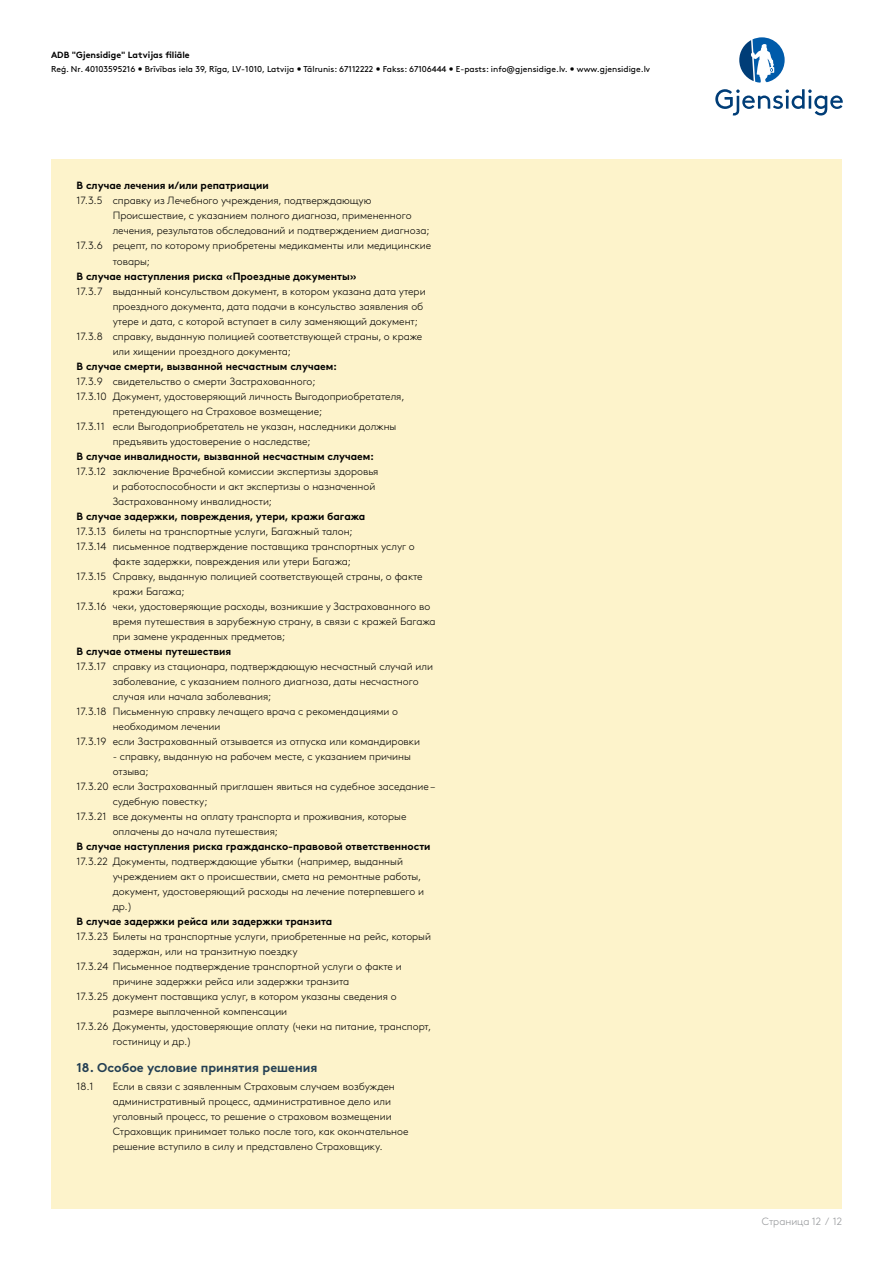
<style>
.page{position:relative;width:893px;height:1263px;background:#fff}
.page>*{position:absolute;margin:0;border:0;box-sizing:border-box;transform-origin:0 0}
.t1{font:700 12.75px "Gjen Brown OT";color:#243f53}
.t2{font:300 10.5px/15px "Gjen Brown OT";color:#000}
.t3{font:700 10.5px "Gjen Brown OT";color:#000}
.t4{font:300 10.5px "Gjen Brown OT";color:#939598}
.t5{font:700 9px "Gjen Brown OT";color:#000}
.t6{font:8.55px "Gjen Brown OT";color:#000}
</style>
<div class="page">
<svg style="left:715px;top:89px;width:128px;height:27px"></svg>
<svg style="left:739px;top:37px;width:46px;height:46px"></svg>
<div style="left:51px;top:159px;width:791px;height:1050px;background:#fdf3cb"></div>
<p class="t5" style="left:51px;top:47px;width:140px">ADB "Gjensidige" Latvijas liāle</p>
<p class="t6" style="left:51px;top:63px;width:601px">Reģ. Nr. 40103595216 • Brīvības iela 39, Rīga, LV-1010, Latvija • Tālrunis: 67112222 • Fakss: 67106444 • E-pasts: info@gjensidige.lv. • www.gjensidige.lv</p>
<p class="t3" style="left:77px;top:177px;width:194px">В случае лечения и/или репатриации</p>
<p class="t2" style="left:77px;top:193px;width:296px">17.3.5 справку из Лечебного учреждения, подтверждающую</p>
<p class="t2" style="left:113px;top:208px;width:300px">Происшествие, с указанием полного диагноза, примененного</p>
<p class="t2" style="left:113px;top:223px;width:318px">лечения, результатов обследований и подтверждением диагноза;</p>
<p class="t2" style="left:77px;top:238px;width:356px">17.3.6 рецепт, по которому приобретены медикаменты или медицинские</p>
<p class="t2" style="left:113px;top:253px;width:39px">товары;</p>
<p class="t3" style="left:77px;top:267px;width:282px">В случае наступления риска «Проездные документы»</p>
<p class="t2" style="left:77px;top:283px;width:351px">17.3.7 выданный консульством документ, в котором указана дата утери</p>
<p class="t2" style="left:113px;top:298px;width:312px">проездного документа, дата подачи в консульство заявления об</p>
<p class="t2" style="left:113px;top:313px;width:307px">утере и дата, с которой вступает в силу заменяющий документ;</p>
<p class="t2" style="left:77px;top:328px;width:347px">17.3.8 справку, выданную полицией соответствующей страны, о краже</p>
<p class="t2" style="left:113px;top:343px;width:180px">или хищении проездного документа;</p>
<p class="t3" style="left:77px;top:357px;width:262px">В случае смерти, вызванной несчастным случаем:</p>
<p class="t2" style="left:77px;top:373px;width:240px">17.3.9 свидетельство о смерти Застрахованного;</p>
<p class="t2" style="left:77px;top:388px;width:329px">17.3.10 Документ, удостоверяющий личность Выгодоприобретателя,</p>
<p class="t2" style="left:113px;top:403px;width:211px">претендующего на Страховое возмещение;</p>
<p class="t2" style="left:77px;top:418px;width:321px">17.3.11 если Выгодоприобретатель не указан, наследники должны</p>
<p class="t2" style="left:113px;top:433px;width:200px">предъявить удостоверение о наследстве;</p>
<p class="t3" style="left:77px;top:447px;width:299px">В случае инвалидности, вызванной несчастным случаем:</p>
<p class="t2" style="left:113px;top:463px;width:267px;text-indent:-36px">17.3.12 заключение Врачебной комиссии экспертизы здоровья и работоспособности и акт экспертизы о назначенной<br>Застрахованному инвалидности;</p>
<p class="t3" style="left:77px;top:507px;width:290px">В случае задержки, повреждения, утери, кражи багажа</p>
<p class="t2" style="left:77px;top:523px;width:278px">17.3.13 билеты на транспортные услуги, Багажный талон;</p>
<p class="t2" style="left:77px;top:538px;width:340px">17.3.14 письменное подтверждение поставщика транспортных услуг о</p>
<p class="t2" style="left:113px;top:553px;width:240px">факте задержки, повреждения или утери Багажа;</p>
<p class="t2" style="left:77px;top:568px;width:348px">17.3.15 Справку, выданную полицией соответствующей страны, о факте</p>
<p class="t2" style="left:113px;top:583px;width:73px">кражи Багажа;</p>
<p class="t2" style="left:77px;top:598px;width:355px">17.3.16 чеки, удостоверяющие расходы, возникшие у Застрахованного во</p>
<p class="t2" style="left:113px;top:613px;width:324px">время путешествия в зарубежную страну, в связи с кражей Багажа</p>
<p class="t2" style="left:113px;top:628px;width:174px">при замене украденных предметов;</p>
<p class="t3" style="left:77px;top:642px;width:156px">В случае отмены путешествия</p>
<p class="t2" style="left:77px;top:658px;width:358px">17.3.17 справку из стационара, подтверждающую несчастный случай или</p>
<p class="t2" style="left:113px;top:673px;width:307px">заболевание, с указанием полного диагноза, даты несчастного</p>
<p class="t2" style="left:113px;top:688px;width:160px">случая или начала заболевания;</p>
<p class="t2" style="left:77px;top:703px;width:323px">17.3.18 Письменную справку лечащего врача с рекомендациями о</p>
<p class="t2" style="left:113px;top:718px;width:109px">необходимом лечении</p>
<p class="t2" style="left:77px;top:733px;width:345px">17.3.19 если Застрахованный отзывается из отпуска или командировки</p>
<p class="t2" style="left:113px;top:748px;width:300px">- справку, выданную на рабочем месте, с указанием причины</p>
<p class="t2" style="left:113px;top:763px;width:38px">отзыва;</p>
<p class="t2" style="left:77px;top:778px;width:360px">17.3.20 если Застрахованный приглашен явиться на судебное заседание –</p>
<p class="t2" style="left:113px;top:793px;width:96px">судебную повестку;</p>
<p class="t2" style="left:77px;top:808px;width:331px">17.3.21 все документы на оплату транспорта и проживания, которые</p>
<p class="t2" style="left:113px;top:823px;width:167px">оплачены до начала путешествия;</p>
<p class="t3" style="left:77px;top:837px;width:356px">В случае наступления риска гражданско-правовой ответственности</p>
<p class="t2" style="left:113px;top:853px;width:313px;text-indent:-36px">17.3.22 Документы, подтверждающие убытки (например, выданный учреждением акт о происшествии, смета на ремонтные работы, документ, удостоверяющий расходы на лечение потерпевшего и др.)</p>
<p class="t3" style="left:77px;top:912px;width:257px">В случае задержки рейса или задержки транзита</p>
<p class="t2" style="left:77px;top:928px;width:356px">17.3.23 Билеты на транспортные услуги, приобретенные на рейс, который</p>
<p class="t2" style="left:113px;top:943px;width:186px">задержан, или на транзитную поездку</p>
<p class="t2" style="left:77px;top:958px;width:327px">17.3.24 Письменное подтверждение транспортной услуги о факте и</p>
<p class="t2" style="left:113px;top:973px;width:238px">причине задержки рейса или задержки транзита</p>
<p class="t2" style="left:77px;top:988px;width:322px">17.3.25 документ поставщика услуг, в котором указаны сведения о</p>
<p class="t2" style="left:113px;top:1003px;width:176px">размере выплаченной компенсации</p>
<p class="t2" style="left:77px;top:1018px;width:356px">17.3.26 Документы, удостоверяющие оплату (чеки на питание, транспорт,</p>
<p class="t2" style="left:113px;top:1033px;width:81px">гостиницу и др.)</p>
<p class="t1" style="left:77px;top:1057px;width:242px">18. Особое условие принятия решения</p>
<p class="t2" style="left:77px;top:1078px;width:18px">18.1</p>
<p class="t2" style="left:113px;top:1078px;width:297px">Если в связи с заявленным Страховым случаем возбужден административный процесс, административное дело или уголовный процесс, то решение о страховом возмещении Страховщик принимает только после того, как окончательное решение вступило в силу и представлено Страховщику.</p>
<p class="t4" style="left:762px;top:1213px;width:82px">Cтраница 12 / 12</p>
</div>
